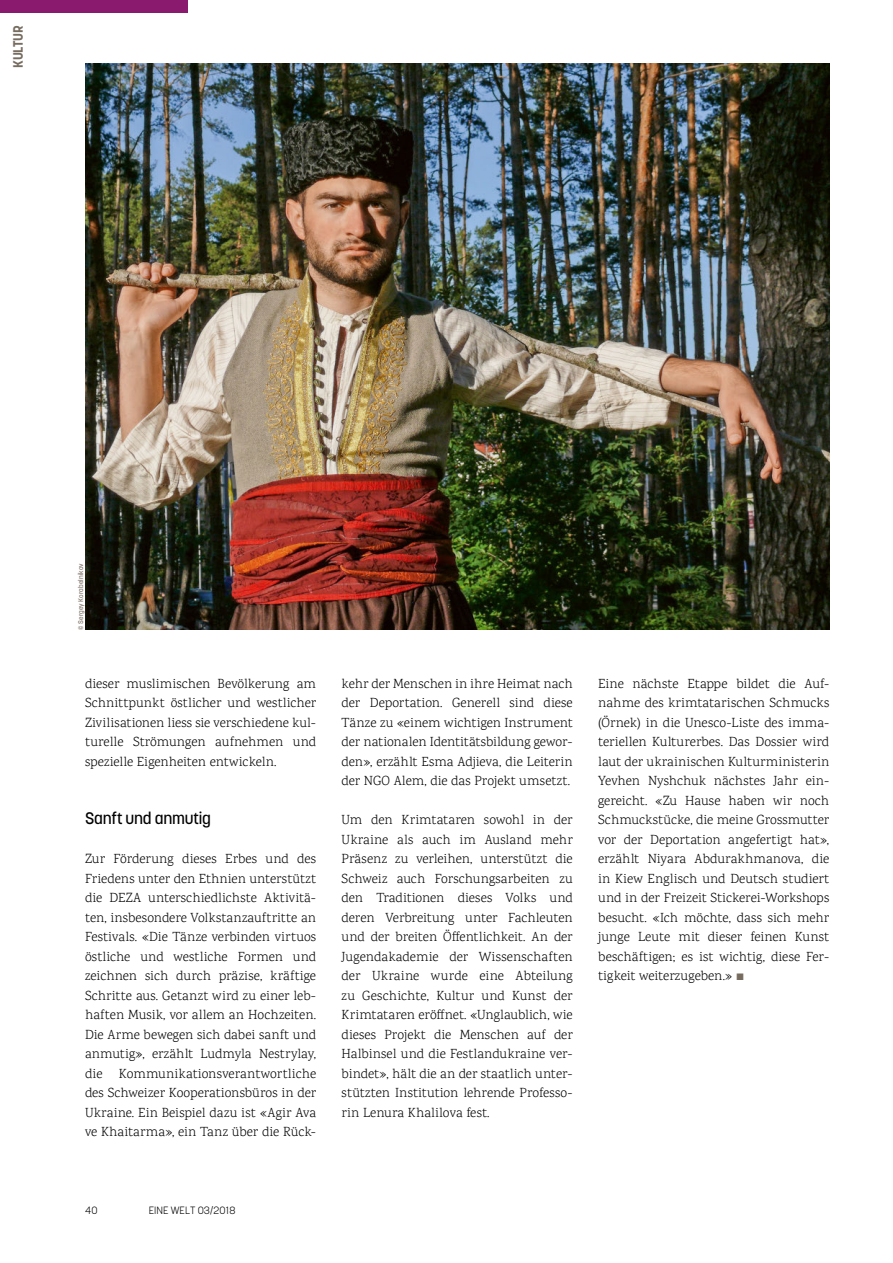
<style>
.page{position:relative;width:893px;height:1263px;background:#fff}
.page>*{position:absolute;margin:0;border:0;box-sizing:border-box;transform-origin:0 0}
.t1{font:500 16.5px "Korolev";letter-spacing:-.015em;color:#000}
.t2{font:300 13.5px/19.5px "Karma";letter-spacing:.01em;color:#000;text-align:justify}
.t3{font:700 13.5px "Korolev";letter-spacing:-.01em;color:#776c60}
.t4{font:300 10.5px "Korolev";color:#000}
.t5{font:500 6.75px "Korolev";letter-spacing:.015em;color:#776c60}
</style>
<div class="page">
<img style="left:85px;top:63px;width:744px;height:566px">
<div style="left:0;top:0;width:188px;height:13px;background:#8a1a6e"></div>
<p class="t3" style="left:10px;top:68px;width:44px;rotate:-90deg">KULTUR</p>
<p class="t5" style="left:76px;top:630px;width:68px;rotate:-90deg">© Sergey Korabelnikov</p>
<p class="t2" style="left:85px;top:675px;width:233px">dieser muslimischen Bevölkerung am Schnittpunkt östlicher und westlicher Zivilisationen liess sie verschiedene kul&shy;turelle Strömungen aufnehmen und spezielle Eigenheiten entwickeln.</p>
<p class="t1" style="left:85px;top:808px;width:127px">Sanft und anmutig</p>
<p class="t2" style="left:85px;top:850px;width:233px">Zur Förderung dieses Erbes und des Friedens unter den Ethnien unterstützt die DEZA unterschiedlichste Aktivitä&shy;ten, insbesondere Volkstanzauftritte an Festivals. «Die Tänze verbinden virtuos östliche und westliche Formen und zeichnen sich durch präzise, kräftige Schritte aus. Getanzt wird zu einer leb&shy;haften Musik, vor allem an Hochzeiten.<br>Die Arme bewegen sich dabei sanft und anmutig», erzählt Ludmyla Nestrylay, die Kommunikationsverantwortliche des Schweizer Kooperationsbüros in der Ukraine. Ein Beispiel dazu ist «Agir Ava ve Khaitarma», ein Tanz über die Rück-</p>
<p class="t2" style="left:342px;top:675px;width:233px">kehr der Menschen in ihre Heimat nach der Deportation. Generell sind diese Tänze zu «einem wichtigen Instrument der nationalen Identitätsbildung gewor&shy;den», erzählt Esma Adjieva, die Leiterin der NGO Alem, die das Projekt umsetzt.</p>
<p class="t2" style="left:342px;top:811px;width:233px">Um den Krimtataren sowohl in der Ukraine als auch im Ausland mehr Präsenz zu verleihen, unterstützt die Schweiz auch Forschungsarbeiten zu den Traditionen dieses Volks und deren Verbreitung unter Fachleuten und der breiten Öffentlichkeit. An der Jugendakademie der Wissenschaften der Ukraine wurde eine Abteilung zu Geschichte, Kultur und Kunst der Krimtataren eröffnet. «Unglaublich, wie dieses Projekt die Menschen auf der Halbinsel und die Festlandukraine ver&shy;bindet», hält die an der staatlich unter&shy;stützten Institution lehrende Professo&shy;rin Lenura Khalilova fest.</p>
<p class="t2" style="left:598px;top:675px;width:233px">Eine nächste Etappe bildet die Auf&shy;nahme des krimtatarischen Schmucks (Örnek) in die Unesco-Liste des imma&shy;teriellen Kulturerbes. Das Dossier wird laut der ukrainischen Kulturministerin Yevhen Nyshchuk nächstes Jahr ein&shy;gereicht. «Zu Hause haben wir noch Schmuckstücke, die meine Grossmutter vor der Deportation angefertigt hat», erzählt Niyara Abdurakhmanova, die in Kiew Englisch und Deutsch studiert und in der Freizeit Stickerei-Workshops besucht. «Ich möchte, dass sich mehr junge Leute mit dieser feinen Kunst beschäftigen; es ist wichtig, diese Fer&shy;tigkeit weiterzugeben.»</p>
<p class="t4" style="left:85px;top:1204px;width:14px">40</p>
<p class="t4" style="left:149px;top:1204px;width:88px">EINE WELT 03/2018</p>
</div>
